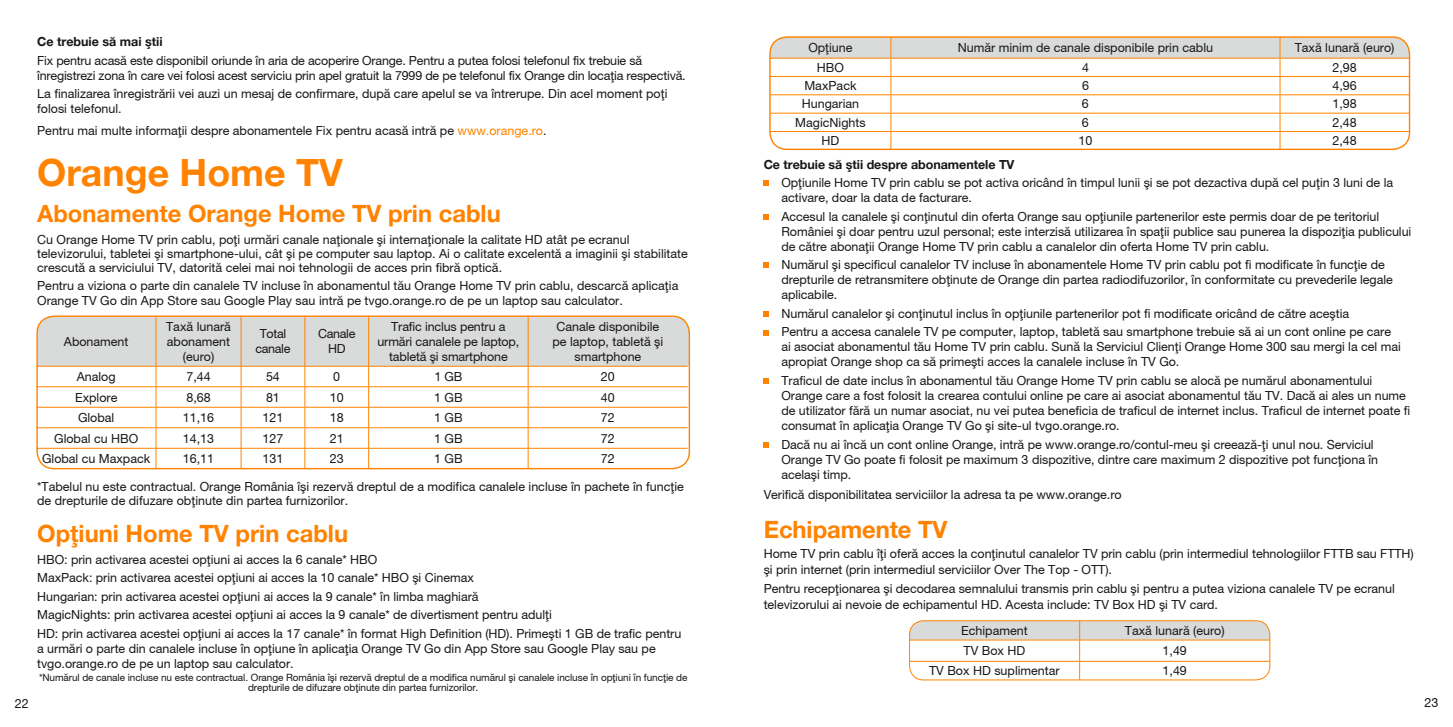
<style>
.page{position:relative;width:1453px;height:727px;background:#fff}
.page>*{position:absolute;margin:0;border:0;box-sizing:border-box;transform-origin:0 0}
.t1{font:700 37.5px "Rom Helvetica Neue";color:#ff8300}
.t2{font:700 23.75px "Rom Helvetica Neue";color:#ff8300}
.t3{font:12.5px/15px "Rom Helvetica Neue";letter-spacing:-.005em;color:#181716}
.t4{font:700 12.5px "Rom Helvetica Neue";letter-spacing:-.005em;color:#181716}
.t5{font:12.5px/15px "Rom Helvetica Neue";letter-spacing:-.025em;color:#181716;text-align:center}
.t6{font:10px/10px "Rom Helvetica Neue";letter-spacing:-.01em;color:#181716;text-align:center}
.s1{color:#ff8300}
</style>
<div class="page">
<svg style="left:38px;top:317px;width:652px;height:151px"></svg>
<div style="left:36px;top:315px;width:654px;height:154px;border:1px solid #ff8300;border-radius:17px"></div>
<svg style="left:770px;top:37px;width:640px;height:113px"></svg>
<div style="left:769px;top:36px;width:641px;height:114px;border:1px solid #ff8300;border-radius:17px"></div>
<svg style="left:764px;top:180px;width:5px;height:6px"></svg>
<svg style="left:764px;top:214px;width:5px;height:5px"></svg>
<svg style="left:764px;top:263px;width:5px;height:5px"></svg>
<svg style="left:764px;top:311px;width:5px;height:5px"></svg>
<svg style="left:764px;top:330px;width:5px;height:5px"></svg>
<svg style="left:764px;top:378px;width:5px;height:5px"></svg>
<svg style="left:764px;top:442px;width:5px;height:5px"></svg>
<svg style="left:909px;top:621px;width:361px;height:58px"></svg>
<div style="left:909px;top:620px;width:361px;height:60px;border:1px solid #ff8300;border-radius:14px"></div>
<p class="t4" style="left:37px;top:35px;width:127px">Ce trebuie s` mai [tii</p>
<p class="t3" style="left:37px;top:53px;width:650px">Fix pentru acas` este disponibil oriunde \n aria de acoperire Orange. Pentru a putea folosi telefonul fix trebuie s` \nregistrezi zona \n care vei folosi acest serviciu prin apel gratuit la 7999 de pe telefonul fix Orange din loca]ia respectiv`.</p>
<p class="t3" style="left:37px;top:86px;width:632px">La finalizarea \nregistr`rii vei auzi un mesaj de confirmare, dup` care apelul se va \ntrerupe. Din acel moment po]i folosi telefonul.</p>
<p class="t3" style="left:37px;top:123px;width:511px">Pentru mai multe informa]ii despre abonamentele Fix pentru acas` intr` pe <span class="s1">www.orange.ro</span>.</p>
<h1 class="t1" style="left:37px;top:151px;width:307px">Orange Home TV</h1>
<h2 class="t2" style="left:37px;top:200px;width:465px">Abonamente Orange Home TV prin cablu</h2>
<p class="t3" style="left:37px;top:232px;width:652px;line-height:14.4px">Cu Orange Home TV prin cablu, po]i urm`ri canale na]ionale [i interna]ionale la calitate HD atât pe ecranul televizorului, tabletei [i smartphone-ului, cât [i pe computer sau laptop. Ai o calitate excelent` a imaginii [i stabilitate crescut` a serviciului TV, datorit` celei mai noi tehnologii de acces prin fibr` optic`.</p>
<p class="t3" style="left:37px;top:278px;width:643px">Pentru a viziona o parte din canalele TV incluse \n abonamentul t`u Orange Home TV prin cablu, descarc` aplica]ia<br>Orange TV Go din App Store sau Google Play sau intr` pe tvgo.orange.ro de pe un laptop sau calculator.</p>
<p class="t3" style="left:64px;top:333px;width:66px">Abonament</p>
<p class="t3" style="left:166px;top:318px;width:66px;text-align:center">Tax` lunar` abonament (euro)</p>
<p class="t5" style="left:255px;top:326px;width:37px">Total canale</p>
<p class="t5" style="left:318px;top:326px;width:39px">Canale<br>HD</p>
<p class="t3" style="left:377px;top:318px;width:143px;text-align:center">Trafic inclus pentru a urm`ri canalele pe laptop, tablet` [i smartphone</p>
<p class="t3" style="left:552px;top:318px;width:112px;text-align:center">Canale disponibile pe laptop, tablet` [i smartphone</p>
<p class="t3" style="left:77px;top:369px;width:40px">Analog</p>
<p class="t3" style="left:186px;top:369px;width:26px">7,44</p>
<p class="t3" style="left:266px;top:369px;width:15px">54</p>
<p class="t3" style="left:333px;top:369px;width:8px">0</p>
<p class="t3" style="left:434px;top:369px;width:29px">1 GB</p>
<p class="t3" style="left:601px;top:369px;width:15px">20</p>
<p class="t3" style="left:75px;top:389px;width:44px">Explore</p>
<p class="t3" style="left:186px;top:389px;width:26px">8,68</p>
<p class="t3" style="left:266px;top:389px;width:15px">81</p>
<p class="t3" style="left:330px;top:389px;width:15px">10</p>
<p class="t3" style="left:434px;top:389px;width:30px">1 GB</p>
<p class="t3" style="left:601px;top:389px;width:15px">40</p>
<p class="t3" style="left:78px;top:410px;width:38px">Global</p>
<p class="t3" style="left:183px;top:410px;width:33px">11,16</p>
<p class="t3" style="left:262px;top:410px;width:22px">121</p>
<p class="t3" style="left:330px;top:410px;width:15px">18</p>
<p class="t3" style="left:434px;top:410px;width:30px">1 GB</p>
<p class="t3" style="left:601px;top:410px;width:15px">72</p>
<p class="t3" style="left:54px;top:430px;width:86px">Global cu HBO</p>
<p class="t3" style="left:183px;top:430px;width:33px">14,13</p>
<p class="t3" style="left:262px;top:430px;width:22px">127</p>
<p class="t3" style="left:330px;top:430px;width:15px">21</p>
<p class="t3" style="left:434px;top:430px;width:30px">1 GB</p>
<p class="t3" style="left:601px;top:430px;width:15px">72</p>
<p class="t3" style="left:42px;top:451px;width:110px">Global cu Maxpack</p>
<p class="t3" style="left:183px;top:451px;width:33px">16,11</p>
<p class="t3" style="left:262px;top:451px;width:22px">131</p>
<p class="t3" style="left:330px;top:451px;width:15px">23</p>
<p class="t3" style="left:434px;top:451px;width:30px">1 GB</p>
<p class="t3" style="left:601px;top:451px;width:15px">72</p>
<p class="t3" style="left:37px;top:479px;width:648px;line-height:14.4px">*Tabelul nu este contractual. Orange România \[i rezerv` dreptul de a modifica canalele incluse \n pachete \n func]ie de drepturile de difuzare ob]inute din partea furnizorilor.</p>
<h2 class="t2" style="left:37px;top:519px;width:312px">Op]iuni Home TV prin cablu</h2>
<p class="t3" style="left:37px;top:550px;width:646px;line-height:18.5px">HBO: prin activarea acestei op]iuni ai acces la 6 canale* HBO<br>MaxPack: prin activarea acestei op]iuni ai acces la 10 canale* HBO [i Cinemax<br>Hungarian: prin activarea acestei op]iuni ai acces la 9 canale* \n limba maghiar`<br>MagicNights: prin activarea acestei op]iuni ai acces la 9 canale* de divertisment pentru adul]i<br>HD: prin activarea acestei op]iuni ai acces la 17 canale* \n format High Definition (HD). Prime[ti 1 GB de trafic pentru</p>
<p class="t3" style="left:37px;top:640px;width:620px">a urm`ri o parte din canalele incluse \n op]iune \n aplica]ia Orange TV Go din App Store sau Google Play sau pe tvgo.orange.ro de pe un laptop sau calculator.</p>
<p class="t6" style="left:39px;top:672px;width:650px">*Num`rul de canale incluse nu este contractual. Orange România \[i rezerv` dreptul de a modifica num`rul [i canalele incluse \n op]iuni \n func]ie de drepturile de difuzare ob]inute din partea furnizorilor.</p>
<p class="t3" style="left:808px;top:40px;width:46px">Op]iune</p>
<p class="t3" style="left:958px;top:40px;width:257px">Num`r minim de canale disponibile prin cablu</p>
<p class="t3" style="left:1295px;top:40px;width:101px">Tax` lunar` (euro)</p>
<p class="t3" style="left:817px;top:60px;width:29px">HBO</p>
<p class="t3" style="left:1082px;top:60px;width:8px">4</p>
<p class="t3" style="left:1332px;top:60px;width:26px">2,98</p>
<p class="t3" style="left:804px;top:78px;width:54px">MaxPack</p>
<p class="t3" style="left:1082px;top:78px;width:8px">6</p>
<p class="t3" style="left:1332px;top:78px;width:26px">4,96</p>
<p class="t3" style="left:802px;top:96px;width:59px">Hungarian</p>
<p class="t3" style="left:1082px;top:96px;width:8px">6</p>
<p class="t3" style="left:1332px;top:96px;width:26px">1,98</p>
<p class="t3" style="left:795px;top:115px;width:72px">MagicNights</p>
<p class="t3" style="left:1082px;top:115px;width:8px">6</p>
<p class="t3" style="left:1332px;top:115px;width:26px">2,48</p>
<p class="t3" style="left:821px;top:133px;width:19px">HD</p>
<p class="t3" style="left:1078px;top:133px;width:15px">10</p>
<p class="t3" style="left:1332px;top:133px;width:26px">2,48</p>
<p class="t4" style="left:764px;top:157px;width:252px">Ce trebuie s` [tii despre abonamentele TV</p>
<p class="t3" style="left:781px;top:175px;width:613px">Op]iunile Home TV prin cablu se pot activa oricând \n timpul lunii [i se pot dezactiva dup` cel pu]in 3 luni de la activare, doar la data de facturare.</p>
<p class="t3" style="left:781px;top:209px;width:631px">Accesul la canalele [i con]inutul din oferta Orange sau op]iunile partenerilor este permis doar de pe teritoriul<br>României [i doar pentru uzul personal; este interzis` utilizarea în spa]ii publice sau punerea la dispozi]ia publicului de c`tre abona]ii Orange Home TV prin cablu a canalelor din oferta Home TV prin cablu.</p>
<p class="t3" style="left:781px;top:257px;width:613px">Num`rul [i specificul canalelor TV incluse \n abonamentele Home TV prin cablu pot fi modificate \n func]ie de drepturile de retransmitere ob]inute de Orange din partea radiodifuzorilor, \n conformitate cu prevederile legale aplicabile.</p>
<p class="t3" style="left:781px;top:304px;width:611px;line-height:18.5px">Num`rul canalelor [i con]inutul inclus în op]iunile partenerilor pot fi modificate oricând de c`tre ace[tia<br>Pentru a accesa canalele TV pe computer, laptop, tablet` sau smartphone trebuie s` ai un cont online pe care</p>
<p class="t3" style="left:781px;top:339px;width:621px">ai asociat abonamentul t`u Home TV prin cablu. Sun` la Serviciul Clien]i Orange Home 300 sau mergi la cel mai apropiat Orange shop ca s` prime[ti acces la canalele incluse \n TV Go.</p>
<p class="t3" style="left:781px;top:373px;width:630px">Traficul de date inclus în abonamentul t`u Orange Home TV prin cablu se aloc` pe num`rul abonamentului Orange care a fost folosit la crearea contului online pe care ai asociat abonamentul t`u TV. Dac` ai ales un nume de utilizator f`r` un numar asociat, nu vei putea beneficia de traficul de internet inclus. Traficul de internet poate fi consumat \n aplica]ia Orange TV Go [i site-ul tvgo.orange.ro.</p>
<p class="t3" style="left:781px;top:436px;width:598px">Dac` nu ai înc` un cont online Orange, intr` pe www.orange.ro/contul-meu [i creeaz`-]i unul nou. Serviciul<br>Orange TV Go poate fi folosit pe maximum 3 dispozitive, dintre care maximum 2 dispozitive pot func]iona în acela[i timp.</p>
<p class="t3" style="left:764px;top:486px;width:359px">Verific` disponibilitatea serviciilor la adresa ta pe www.orange.ro</p>
<h2 class="t2" style="left:764px;top:516px;width:185px">Echipamente TV</h2>
<p class="t3" style="left:764px;top:546px;width:652px">Home TV prin cablu \]i ofer` acces la con]inutul canalelor TV prin cablu (prin intermediul tehnologiilor FTTB sau FTTH) [i prin internet (prin intermediul serviciilor Over The Top - OTT).</p>
<p class="t3" style="left:764px;top:581px;width:633px">Pentru recep]ionarea [i decodarea semnalului transmis prin cablu [i pentru a putea viziona canalele TV pe ecranul televizorului ai nevoie de echipamentul HD. Acesta include: TV Box HD [i TV card.</p>
<p class="t3" style="left:961px;top:622px;width:68px">Echipament</p>
<p class="t3" style="left:1125px;top:622px;width:101px">Tax` lunar` (euro)</p>
<p class="t3" style="left:963px;top:643px;width:63px">TV Box HD</p>
<p class="t3" style="left:1162px;top:643px;width:26px">1,49</p>
<p class="t3" style="left:929px;top:663px;width:132px">TV Box HD suplimentar</p>
<p class="t3" style="left:1162px;top:663px;width:26px">1,49</p>
<p class="t3" style="left:15px;top:695px;width:15px">22</p>
<p class="t3" style="left:1424px;top:695px;width:15px">23</p>
</div>
